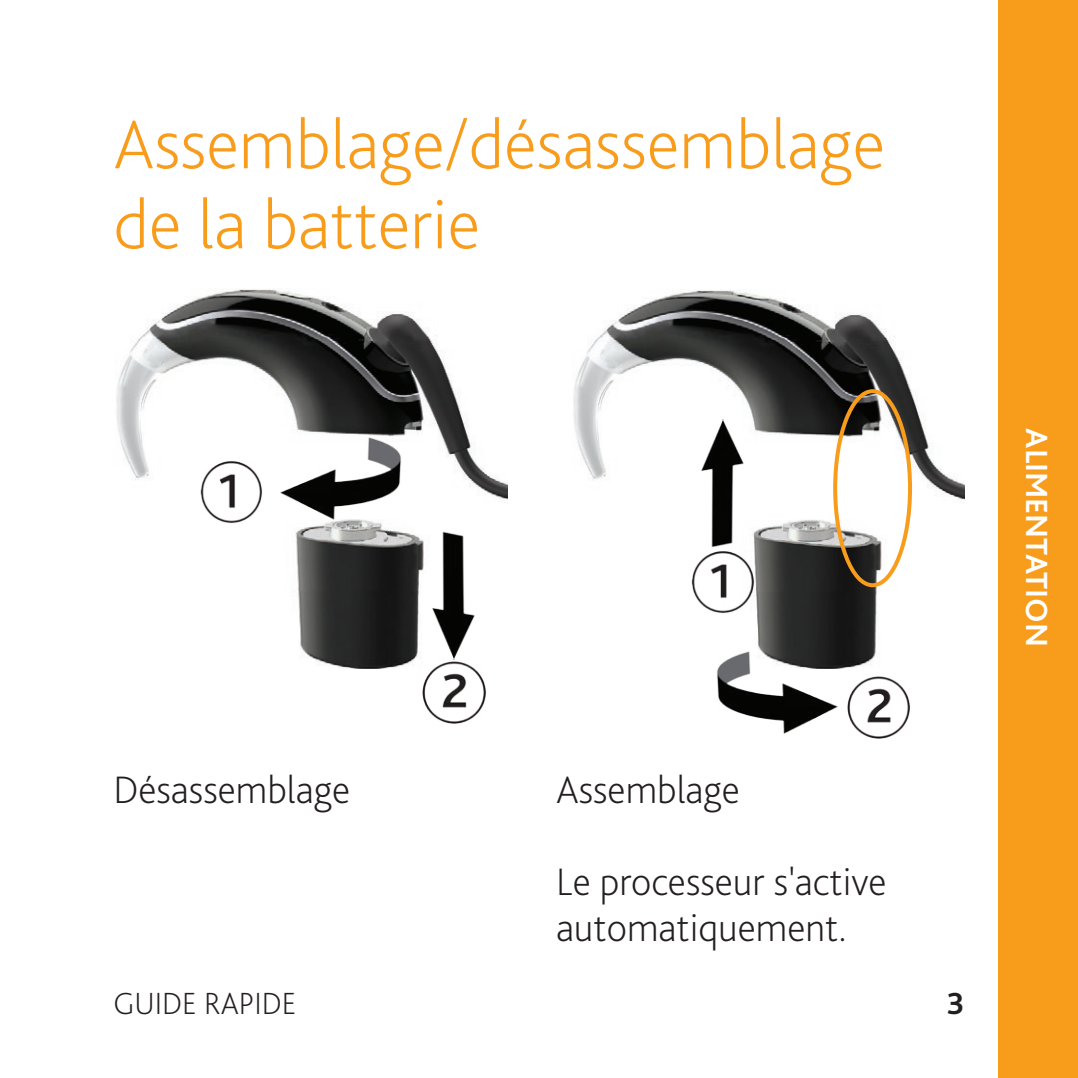
<style>
.page{position:relative;width:1078px;height:1078px;background:#fff}
.page>*{position:absolute;margin:0;border:0;box-sizing:border-box;transform-origin:0 0}
.Heading_2{font:200 72px/80px "Bliss Pro";color:#f89c1c}
.Body_Copy{font:200 40px/46px "Bliss Pro";color:#231f20}
.Side_tabs{font:700 32px "Bliss Pro";color:#fff}
.t1{font:200 32px "Bliss Pro";color:#231f20}
.t2{font:700 32px "Bliss Pro";color:#231f20}
</style>
<div class="page">
<div style="left:998px;top:0;width:79px;height:1077px;background:#f89c1c"></div>
<img style="left:116px;top:289px;width:391px;height:379px">
<img style="left:423px;top:520px;width:60px;height:137px">
<img style="left:193px;top:460px;width:73px;height:69px">
<img style="left:274px;top:430px;width:135px;height:105px">
<img style="left:423px;top:657px;width:65px;height:66px">
<img style="left:573px;top:290px;width:391px;height:378px">
<img style="left:691px;top:419px;width:60px;height:131px">
<div style="left:833px;top:389px;width:78px;height:198px;border:4px solid #f89c1c;border-radius:50%"></div>
<img style="left:708px;top:644px;width:135px;height:90px">
<img style="left:684px;top:550px;width:73px;height:69px">
<img style="left:847px;top:676px;width:63px;height:62px">
<p class="Heading_2" style="left:113px;top:102px;width:773px">Assemblage/désassemblage de la batterie</p>
<p class="Body_Copy" style="left:113px;top:765px;width:238px">Désassemblage</p>
<p class="Body_Copy" style="left:556px;top:765px;width:185px">Assemblage</p>
<p class="Body_Copy" style="left:556px;top:857px;width:332px">Le processeur s'active automatiquement.</p>
<p class="t1" style="left:113px;top:983px;width:184px">GUIDE RAPIDE</p>
<p class="t2" style="left:946px;top:983px;width:19px">3</p>
<p class="Side_tabs" style="left:1056px;top:428px;width:220px;rotate:90deg">ALIMENTATION</p>
</div>
